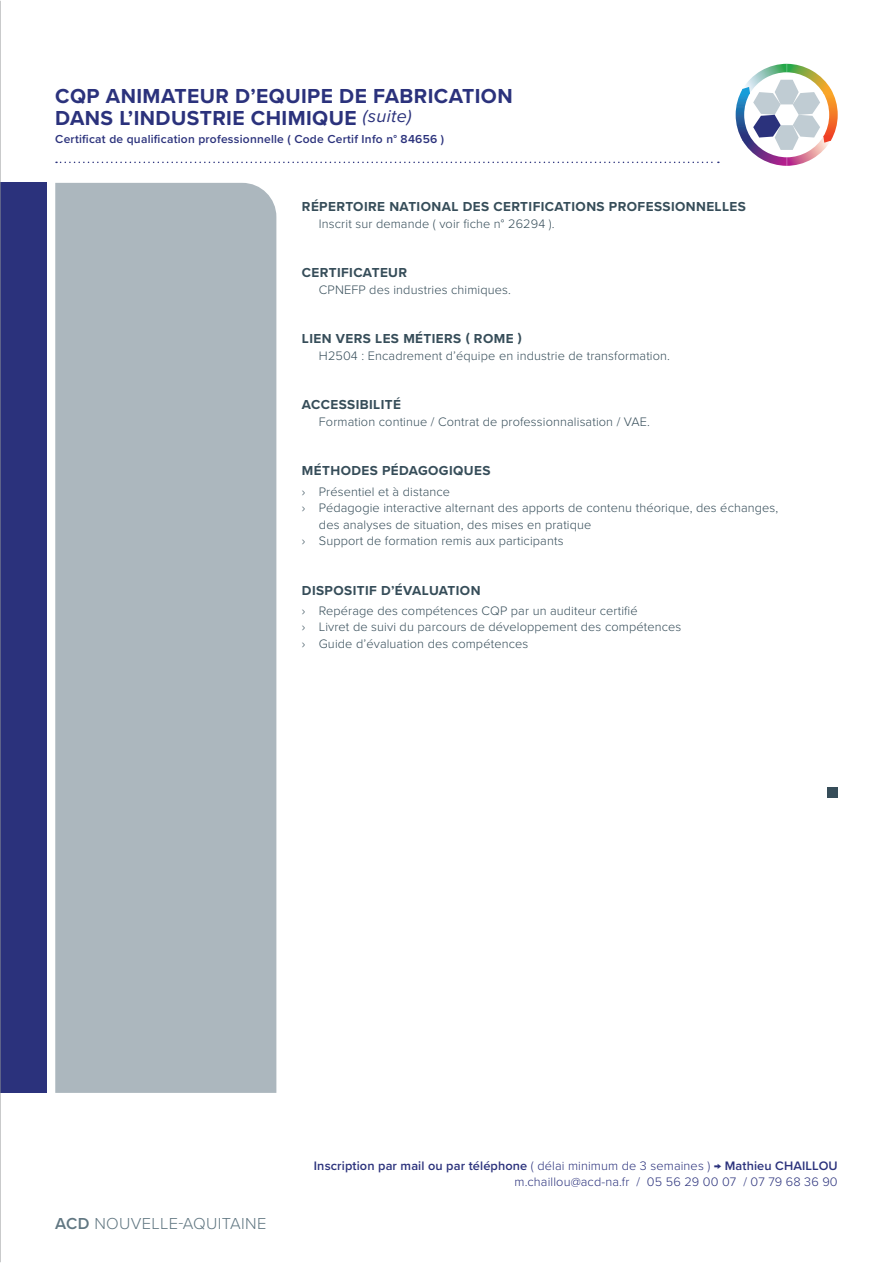
<style>
.page{position:relative;width:893px;height:1263px;background:#fff}
.page>*{position:absolute;margin:0;border:0;box-sizing:border-box;transform-origin:0 0}
.t1{font:700 21px/22.5px "Proxima Nova";letter-spacing:.02em;color:#2b327c}
.t2{font:300 16.5px "Proxima Nova";letter-spacing:.02em;color:#617782}
.t3{font:700 13.5px "Proxima Nova";letter-spacing:.03em;color:#364d59}
.t4{font:300 12.75px/16.5px "Proxima Nova";letter-spacing:.01em;color:#364d59}
.TEXTE_COURANT_SANS_TAB{font:300 12.75px/16.5px "Proxima Nova";letter-spacing:.01em;color:#2b327c;text-align:right}
.t5{font:600 12px "Proxima Nova";letter-spacing:.02em;color:#2b327c}
.s1{font-weight:400;font-style:italic;font-size:18px}
.s2{font-weight:600}
</style>
<div class="page">
<div style="left:827px;top:787px;width:11px;height:11px;background:#364d59"></div>
<svg style="left:56px;top:162px;width:663px;height:1px"></svg>
<div style="left:55px;top:183px;width:221px;height:910px;background:#acb7be"></div>
<div style="left:0;top:183px;width:47px;height:910px;background:#2b327c"></div>
<svg style="left:736px;top:64px;width:102px;height:102px"></svg>
<hr style="left:0;top:1px;width:1px;height:1261px;background:#939598">
<p class="t1" style="left:55px;top:84px;width:459px">CQP ANIMATEUR D’EQUIPE DE FABRICATION<br>DANS L’INDUSTRIE CHIMIQUE <span class="s1">(suite)</span></p>
<p class="t5" style="left:55px;top:130px;width:390px">Certificat de qualification professionnelle ( Code Certif Info n° 84656 )</p>
<p class="t3" style="left:302px;top:197px;width:446px">RÉPERTOIRE NATIONAL DES CERTIFICATIONS PROFESSIONNELLES</p>
<p class="t4" style="left:319px;top:215px;width:237px">Inscrit sur demande ( voir fiche n° 26294 ).</p>
<p class="t3" style="left:302px;top:263px;width:107px">CERTIFICATEUR</p>
<p class="t4" style="left:319px;top:281px;width:194px">CPNEFP des industries chimiques.</p>
<p class="t3" style="left:302px;top:329px;width:221px">LIEN VERS LES MÉTIERS ( ROME )</p>
<p class="t4" style="left:319px;top:347px;width:353px">H2504 : Encadrement d’équipe en industrie de transformation.</p>
<p class="t3" style="left:302px;top:395px;width:101px">ACCESSIBILITÉ</p>
<p class="t4" style="left:319px;top:413px;width:333px">Formation continue / Contrat de professionnalisation / VAE.</p>
<p class="t3" style="left:302px;top:461px;width:190px">MÉTHODES PÉDAGOGIQUES</p>
<p class="t4" style="left:302px;top:482px;width:150px">› Présentiel et à distance</p>
<p class="t4" style="left:319px;top:499px;width:461px;text-indent:-17px">› Pédagogie interactive alternant des apports de contenu théorique, des échanges, des analyses de situation, des mises en pratique</p>
<p class="t4" style="left:302px;top:532px;width:263px">› Support de formation remis aux participants</p>
<p class="t3" style="left:302px;top:580px;width:180px">DISPOSITIF D’ÉVALUATION</p>
<p class="t4" style="left:302px;top:602px;width:337px">› Repérage des compétences CQP par un auditeur certifié</p>
<p class="t4" style="left:302px;top:618px;width:381px">› Livret de suivi du parcours de développement des compétences</p>
<p class="t4" style="left:302px;top:635px;width:228px">› Guide d’évaluation des compétences</p>
<p class="t2" style="left:55px;top:1211px;width:213px"><span class="s2">ACD</span> NOUVELLE-AQUITAINE</p>
<p class="TEXTE_COURANT_SANS_TAB" style="left:314px;top:1157px;width:525px"><span class="s2">Inscription par mail ou par téléphone</span> ( délai minimum de 3 semaines ) <span class="s2">→ Mathieu CHAILLOU </span>m.chaillou@acd-na.fr / 05 56 29 00 07 / 07 79 68 36 90</p>
</div>
